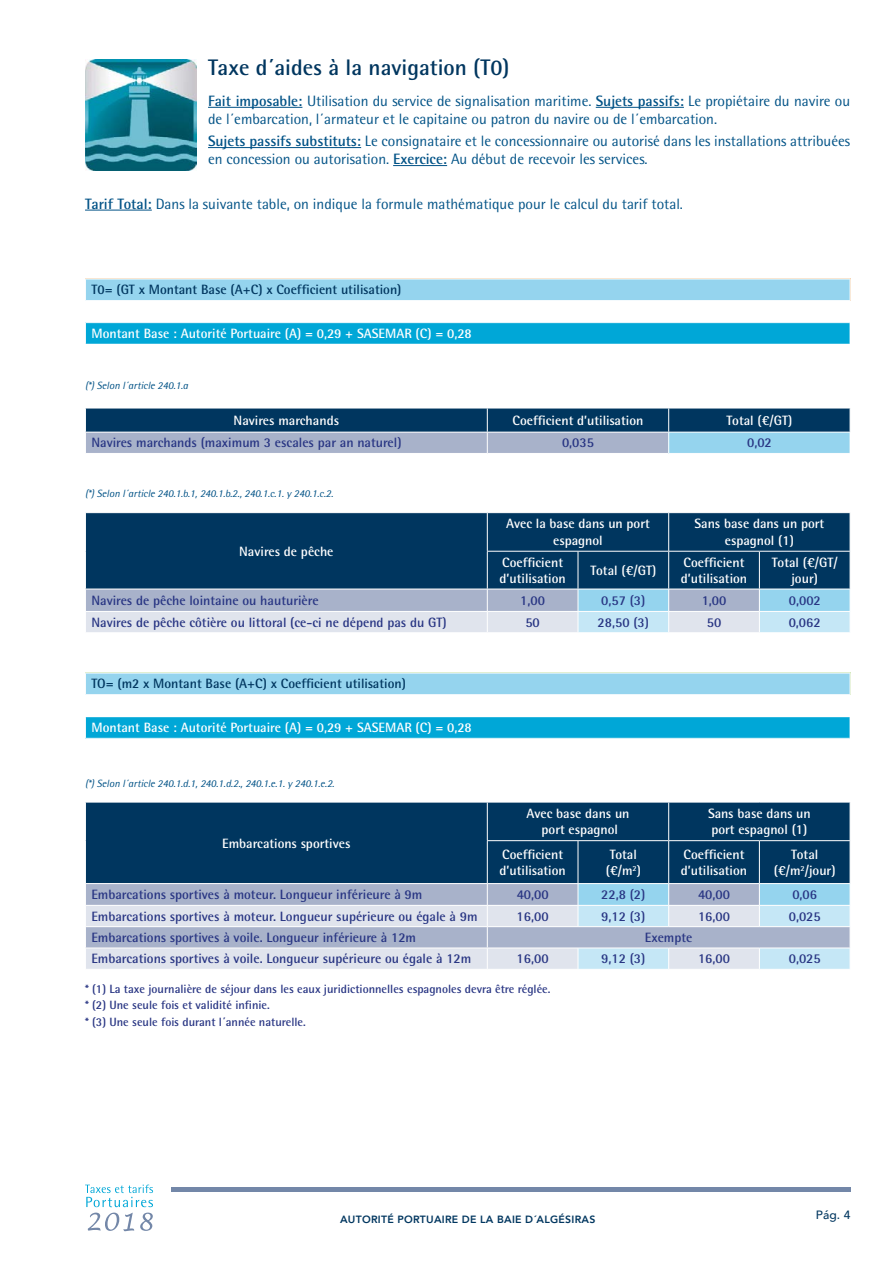
<style>
.page{position:relative;width:893px;height:1263px;background:#fff}
.page>*{position:absolute;margin:0;border:0;box-sizing:border-box;transform-origin:0 0}
.t1{font:700 22.5px "Rotis Semi Sans Std";color:#00365f}
.t2{font:15px/18px "Rotis Semi Sans Std";color:#005286}
.t3{font:700 13.5px "Rotis Semi Sans Std";color:#283583}
.t4{font:700 13.5px/16.5px "Rotis Semi Sans Std";color:#fff}
.t5{font:700 13.5px "Rotis Semi Sans Std";color:#00365f}
.t6{font:700 12px/16.5px "Rotis Semi Sans Std";color:#283583}
.t7{font:500 12px "Avenir";color:#00365f}
.t8{font:italic 10.5px "Rotis Semi Sans Std";color:#005286}
.t9{font:800 10.5px "Avenir";letter-spacing:.025em;color:#00365f}
.s1{font-weight:700}
</style>
<div class="page">
<hr style="left:171px;top:1187px;width:679px;height:4px;background:#7387a8">
<svg style="left:85px;top:1184px;width:68px;height:47px"></svg>
<hr style="left:208px;top:107px;width:94px;height:1px;background:#005286">
<hr style="left:596px;top:107px;width:88px;height:1px;background:#005286">
<hr style="left:208px;top:147px;width:153px;height:1px;background:#005286">
<hr style="left:393px;top:165px;width:54px;height:1px;background:#005286">
<hr style="left:85px;top:210px;width:67px;height:1px;background:#005286">
<img style="left:85px;top:60px;width:111px;height:111px">
<div style="left:86px;top:513px;width:764px;height:76px;background:#00365f"></div>
<hr style="left:578px;top:552px;width:1px;height:37px;background:#fff">
<hr style="left:668px;top:552px;width:1px;height:37px;background:#fff">
<hr style="left:759px;top:552px;width:1px;height:37px;background:#fff">
<hr style="left:487px;top:551px;width:91px;height:1px;background:#fff">
<hr style="left:578px;top:551px;width:91px;height:1px;background:#fff">
<hr style="left:668px;top:513px;width:1px;height:38px;background:#fff">
<hr style="left:669px;top:551px;width:90px;height:1px;background:#fff">
<hr style="left:759px;top:551px;width:91px;height:1px;background:#fff">
<hr style="left:487px;top:513px;width:1px;height:38px;background:#fff">
<hr style="left:487px;top:552px;width:1px;height:37px;background:#fff">
<svg style="left:85px;top:589px;width:765px;height:44px;background:#c1d1e1"></svg>
<hr style="left:85px;top:632px;width:402px;height:1px;background:#fff">
<div style="left:86px;top:803px;width:764px;height:80px;background:#00365f"></div>
<hr style="left:578px;top:841px;width:1px;height:42px;background:#fff">
<hr style="left:668px;top:841px;width:1px;height:42px;background:#fff">
<hr style="left:759px;top:841px;width:1px;height:42px;background:#fff">
<hr style="left:487px;top:840px;width:91px;height:1px;background:#fff">
<hr style="left:578px;top:840px;width:91px;height:1px;background:#fff">
<hr style="left:668px;top:802px;width:1px;height:38px;background:#fff">
<hr style="left:669px;top:840px;width:90px;height:1px;background:#fff">
<hr style="left:759px;top:840px;width:91px;height:1px;background:#fff">
<hr style="left:487px;top:802px;width:1px;height:38px;background:#fff">
<hr style="left:487px;top:841px;width:1px;height:42px;background:#fff">
<svg style="left:85px;top:883px;width:766px;height:86px;background:#c2cfe0"></svg>
<hr style="left:487px;top:947px;width:91px;height:1px;background:#fff">
<hr style="left:578px;top:947px;width:91px;height:1px;background:#fff">
<hr style="left:669px;top:947px;width:90px;height:1px;background:#fff">
<hr style="left:759px;top:947px;width:91px;height:1px;background:#fff">
<div style="left:85px;top:279px;width:765px;height:22px;background:#95d4ee"></div>
<hr style="left:85px;top:279px;width:765px;height:1px;background:#fff">
<hr style="left:85px;top:300px;width:765px;height:1px;background:#fff">
<svg style="left:85px;top:279px;width:1px;height:21px"></svg>
<svg style="left:850px;top:279px;width:1px;height:21px"></svg>
<div style="left:85px;top:323px;width:765px;height:21px;background:#00a7d7"></div>
<svg style="left:85px;top:323px;width:1px;height:21px"></svg>
<div style="left:85px;top:673px;width:765px;height:22px;background:#95d4ee"></div>
<hr style="left:85px;top:673px;width:765px;height:1px;background:#fff">
<hr style="left:85px;top:694px;width:765px;height:1px;background:#fff">
<svg style="left:85px;top:673px;width:1px;height:21px"></svg>
<svg style="left:850px;top:673px;width:1px;height:21px"></svg>
<div style="left:85px;top:717px;width:765px;height:21px;background:#00a7d7"></div>
<svg style="left:85px;top:717px;width:1px;height:21px"></svg>
<svg style="left:85px;top:408px;width:766px;height:45px;background:#537999"></svg>
<h1 class="t1" style="left:208px;top:54px;width:303px">Taxe d´aides à la navigation (T0)</h1>
<p class="t2" style="left:208px;top:92px;width:643px"><span class="s1">Fait imposable:</span> Utilisation du service de signalisation maritime. <span class="s1">Sujets passifs:</span> Le propiétaire du navire ou de l´embarcation, l´armateur et le capitaine ou patron du navire ou de l´embarcation.</p>
<p class="t2" style="left:208px;top:132px;width:644px"><span class="s1">Sujets passifs substituts:</span> Le consignataire et le concessionnaire ou autorisé dans les installations attribuées en concession ou autorisation. <span class="s1">Exercice:</span> Au début de recevoir les services.</p>
<p class="t2" style="left:85px;top:194px;width:599px"><span class="s1">Tarif Total:</span> Dans la suivante table, on indique la formule mathématique pour le calcul du tarif total.</p>
<p class="t5" style="left:91px;top:281px;width:312px">T0= (GT x Montant Base (A+C) x Coefficient utilisation)</p>
<p class="t4" style="left:91px;top:325px;width:382px">Montant Base : Autorité Portuaire (A) = 0,29 + SASEMAR (C) = 0,28</p>
<p class="t8" style="left:85px;top:379px;width:105px">(*) Selon l´article 240.1.a</p>
<p class="t4" style="left:234px;top:412px;width:107px">Navires marchands</p>
<p class="t4" style="left:513px;top:412px;width:132px">Coefficient d’utilisation</p>
<p class="t4" style="left:726px;top:412px;width:67px">Total (€/GT)</p>
<p class="t3" style="left:91px;top:435px;width:312px">Navires marchands (maximum 3 escales par an naturel)</p>
<p class="t3" style="left:562px;top:435px;width:33px">0,035</p>
<p class="t3" style="left:747px;top:435px;width:26px">0,02</p>
<p class="t8" style="left:85px;top:487px;width:250px">(*) Selon l´article 240.1.b.1, 240.1.b.2., 240.1.c.1. y 240.1.c.2.</p>
<p class="t4" style="left:239px;top:542px;width:96px">Navires de pêche</p>
<p class="t4" style="left:506px;top:515px;width:145px;text-align:center">Avec la base dans un port espagnol</p>
<p class="t4" style="left:694px;top:515px;width:131px;text-align:center">Sans base dans un port espagnol (1)</p>
<p class="t4" style="left:499px;top:553px;width:68px">Coefficient d’utilisation</p>
<p class="t4" style="left:590px;top:562px;width:67px">Total (€/GT)</p>
<p class="t4" style="left:681px;top:553px;width:68px">Coefficient d’utilisation</p>
<p class="t4" style="left:772px;top:553px;width:67px;text-align:center">Total (€/GT/ jour)</p>
<p class="t3" style="left:91px;top:592px;width:229px">Navires de pêche lointaine ou hauturière</p>
<p class="t3" style="left:520px;top:592px;width:26px">1,00</p>
<p class="t3" style="left:601px;top:592px;width:46px">0,57 (3)</p>
<p class="t3" style="left:702px;top:592px;width:26px">1,00</p>
<p class="t3" style="left:789px;top:592px;width:33px">0,002</p>
<p class="t3" style="left:91px;top:614px;width:357px">Navires de pêche côtière ou littoral (ce-ci ne dépend pas du GT)</p>
<p class="t3" style="left:525px;top:614px;width:16px">50</p>
<p class="t3" style="left:598px;top:614px;width:53px">28,50 (3)</p>
<p class="t3" style="left:707px;top:614px;width:16px">50</p>
<p class="t3" style="left:789px;top:614px;width:33px">0,062</p>
<p class="t5" style="left:91px;top:675px;width:316px">TO= (m2 x Montant Base (A+C) x Coefficient utilisation)</p>
<p class="t4" style="left:91px;top:719px;width:382px">Montant Base : Autorité Portuaire (A) = 0,29 + SASEMAR (C) = 0,28</p>
<p class="t8" style="left:85px;top:777px;width:251px">(*) Selon l´article 240.1.d.1, 240.1.d.2., 240.1.e.1. y 240.1.e.2.</p>
<p class="t4" style="left:222px;top:834px;width:130px">Embarcations sportives</p>
<p class="t4" style="left:526px;top:805px;width:105px;text-align:center">Avec base dans un port espagnol</p>
<p class="t4" style="left:708px;top:805px;width:104px">Sans base dans un port espagnol (1)</p>
<p class="t4" style="left:499px;top:845px;width:68px">Coefficient d’utilisation</p>
<p class="t4" style="left:606px;top:845px;width:37px">Total (€/m<sup>2</sup>)</p>
<p class="t4" style="left:681px;top:845px;width:68px">Coefficient d’utilisation</p>
<p class="t4" style="left:774px;top:845px;width:63px;text-align:center">Total (€/m<sup>2</sup>/jour)</p>
<p class="t3" style="left:91px;top:886px;width:332px">Embarcations sportives à moteur. Longueur inférieure à 9m</p>
<p class="t3" style="left:517px;top:886px;width:33px">40,00</p>
<p class="t3" style="left:601px;top:886px;width:46px">22,8 (2)</p>
<p class="t3" style="left:698px;top:886px;width:33px">40,00</p>
<p class="t3" style="left:792px;top:886px;width:26px">0,06</p>
<p class="t3" style="left:91px;top:908px;width:388px">Embarcations sportives à moteur. Longueur supérieure ou égale à 9m</p>
<p class="t3" style="left:517px;top:908px;width:33px">16,00</p>
<p class="t3" style="left:601px;top:908px;width:46px">9,12 (3)</p>
<p class="t3" style="left:698px;top:908px;width:33px">16,00</p>
<p class="t3" style="left:789px;top:908px;width:33px">0,025</p>
<p class="t3" style="left:91px;top:929px;width:326px">Embarcations sportives à voile. Longueur inférieure à 12m</p>
<p class="t3" style="left:645px;top:929px;width:49px">Exempte</p>
<p class="t3" style="left:91px;top:950px;width:381px">Embarcations sportives à voile. Longueur supérieure ou égale à 12m</p>
<p class="t3" style="left:517px;top:950px;width:33px">16,00</p>
<p class="t3" style="left:601px;top:950px;width:46px">9,12 (3)</p>
<p class="t3" style="left:698px;top:950px;width:33px">16,00</p>
<p class="t3" style="left:789px;top:950px;width:33px">0,025</p>
<p class="t6" style="left:85px;top:980px;width:467px">* (1) La taxe journalière de séjour dans les eaux juridictionnelles espagnoles devra être réglée. * (2) Une seule fois et validité infinie.<br>* (3) Une seule fois durant l´année naturelle.</p>
<p class="t9" style="left:340px;top:1211px;width:257px">AUTORITÉ PORTUAIRE DE LA BAIE D´ALGÉSIRAS</p>
<p class="t7" style="left:816px;top:1204px;width:36px">Pág. 4</p>
</div>
